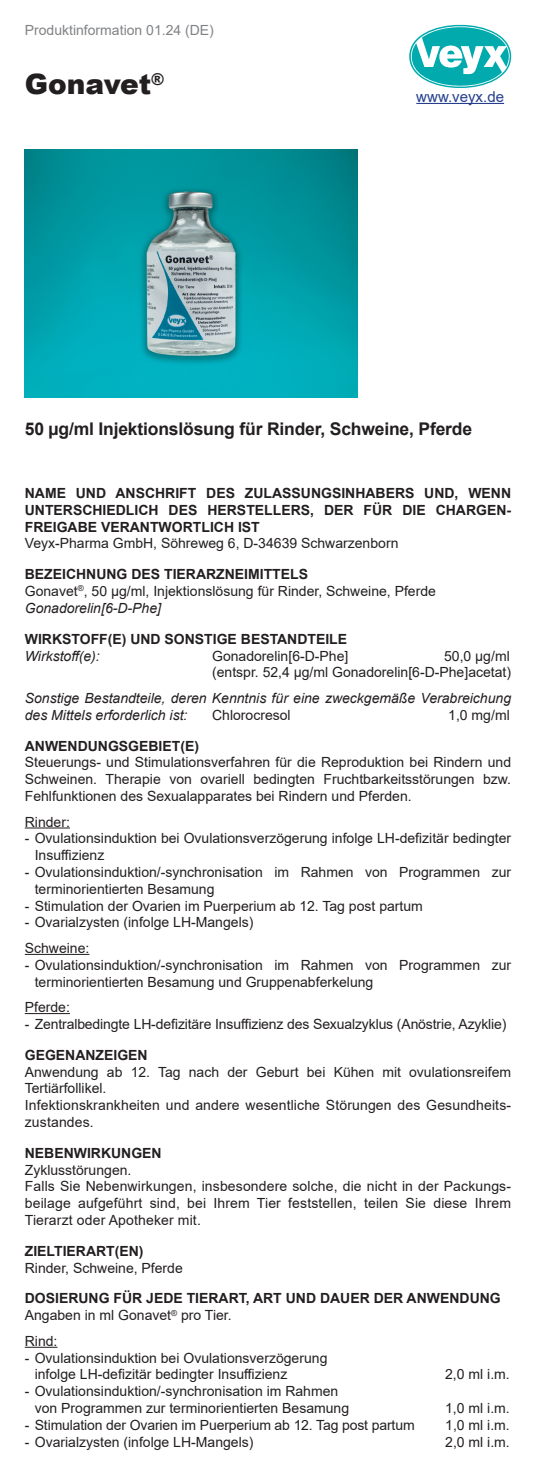
<style>
.page{position:relative;width:536px;height:1474px;background:#fff}
.page>*{position:absolute;margin:0;border:0;box-sizing:border-box;transform-origin:0 0}
.t1{font:900 28px "Arial";color:#231f20}
.t2{font:700 17.5px "Arial";letter-spacing:-.01em;color:#231f20}
.t3{font:15.05px "Arial";color:#253f8e}
.t4{font:14px/16.8px "Arial";color:#231f20}
.t5{font:700 14px/16.8px "Arial";color:#231f20;text-align:justify}
.t6{font:italic 14px/16.8px "Arial";color:#231f20}
.t7{font:14px "Arial";color:#808285}
.s1{font-weight:700}
.s2{font-style:italic}
.s3{font-weight:400}
</style>
<div class="page">
<hr style="left:416px;top:103px;width:88px;height:1px;background:#253f8e">
<img style="left:25px;top:149px;width:332px;height:249px">
<svg style="left:409px;top:25px;width:102px;height:63px"></svg>
<hr style="left:25px;top:827px;width:45px;height:1px;background:#231f20">
<hr style="left:25px;top:953px;width:64px;height:1px;background:#231f20">
<hr style="left:25px;top:1013px;width:45px;height:1px;background:#231f20">
<hr style="left:25px;top:1346px;width:32px;height:1px;background:#231f20">
<p class="t7" style="left:25px;top:20px;width:191px">Produktinformation 01.24 (DE)</p>
<h1 class="t1" style="left:25px;top:63px;width:141px">Gonavet<sup>®</sup></h1>
<p class="t3" style="left:416px;top:86px;width:89px">www.veyx.de</p>
<p class="t2" style="left:25px;top:417px;width:449px">50 µg/ml Injektionslösung für Rinder, Schweine, Pferde</p>
<p class="t5" style="left:25px;top:485px;width:488px">NAME UND ANSCHRIFT DES ZULASSUNGSINHABERS UND, WENN UNTERSCHIEDLICH DES HERSTELLERS, DER FÜR DIE CHARGEN-FREIGABE VERANTWORTLICH IST</p>
<p class="t4" style="left:25px;top:535px;width:375px">Veyx-Pharma GmbH, Söhreweg 6, D-34639 Schwarzenborn</p>
<p class="t4" style="left:25px;top:566px;width:412px"><span class="s1">BEZEICHNUNG DES TIERARZNEIMITTELS<br></span>Gonavet<sup>®</sup>, 50 µg/ml, Injektionslösung für Rinder, Schweine, Pferde<br><span class="s2">Gonadorelin[6-D-Phe]</span></p>
<p class="t5" style="left:25px;top:630px;width:324px">WIRKSTOFF(E) UND SONSTIGE BESTANDTEILE</p>
<p class="t6" style="left:25px;top:647px;width:76px">Wirkstoff(e):</p>
<p class="t4" style="left:212px;top:647px;width:138px">Gonadorelin[6-D-Phe]</p>
<p class="t4" style="left:212px;top:647px;width:300px;text-align:right">50,0 µg/ml<br>(entspr. 52,4 µg/ml Gonadorelin[6-D-Phe]acetat)</p>
<p class="t6" style="left:25px;top:689px;width:488px">Sonstige Bestandteile, deren Kenntnis für eine zweckgemäße Verabreichung des Mittels erforderlich ist:</p>
<p class="t4" style="left:212px;top:706px;width:80px">Chlorocresol</p>
<p class="t4" style="left:448px;top:706px;width:63px">1,0 mg/ml</p>
<p class="t5" style="left:25px;top:737px;width:176px">ANWENDUNGSGEBIET(E)</p>
<p class="t4" style="left:25px;top:754px;width:488px;text-align:justify">Steuerungs- und Stimulationsverfahren für die Reproduktion bei Rindern und Schweinen. Therapie von ovariell bedingten Fruchtbarkeitsstörungen bzw.<br>Fehlfunktionen des Sexualapparates bei Rindern und Pferden.</p>
<p class="t4" style="left:25px;top:813px;width:47px">Rinder:</p>
<p class="t4" style="left:35px;top:830px;width:478px;text-indent:-10px">- Ovulationsinduktion bei Ovulationsverzögerung infolge LH-defizitär bedingter<br>Insuffizienz</p>
<p class="t4" style="left:35px;top:863px;width:478px;text-indent:-10px">- Ovulationsinduktion/-synchronisation im Rahmen von Programmen zur terminorientierten Besamung</p>
<p class="t4" style="left:25px;top:897px;width:399px">- Stimulation der Ovarien im Puerperium ab 12. Tag post partum</p>
<p class="t4" style="left:25px;top:909px;width:230px;line-height:25.6px">- Ovarialzysten (infolge LH-Mangels)<br>Schweine:</p>
<p class="t4" style="left:35px;top:956px;width:478px;text-indent:-10px">- Ovulationsinduktion/-synchronisation im Rahmen von Programmen zur terminorientierten Besamung und Gruppenabferkelung</p>
<p class="t4" style="left:25px;top:998px;width:47px">Pferde:</p>
<p class="t4" style="left:25px;top:1015px;width:483px">- Zentralbedingte LH-defizitäre Insuffizienz des Sexualzyklus (Anöstrie, Azyklie)</p>
<p class="t5" style="left:25px;top:1046px;width:124px">GEGENANZEIGEN</p>
<p class="t4" style="left:25px;top:1063px;width:488px">Anwendung ab 12. Tag nach der Geburt bei Kühen mit ovulationsreifem Tertiärfollikel.<br>Infektionskrankheiten und andere wesentliche Störungen des Gesundheits&shy;zustandes.</p>
<p class="t5" style="left:25px;top:1144px;width:138px">NEBENWIRKUNGEN</p>
<p class="t4" style="left:25px;top:1161px;width:488px">Zyklusstörungen.<br>Falls Sie Nebenwirkungen, insbesondere solche, die nicht in der Packungs&shy;beilage aufgeführt sind, bei Ihrem Tier feststellen, teilen Sie diese Ihrem Tierarzt oder Apotheker mit.</p>
<p class="t5" style="left:25px;top:1242px;width:120px">ZIELTIERART(EN)</p>
<p class="t4" style="left:25px;top:1259px;width:159px">Rinder, Schweine, Pferde</p>
<p class="t5" style="left:25px;top:1290px;width:477px">DOSIERUNG FÜR JEDE TIERART, ART UND DAUER DER ANWENDUNG<br><span class="s3">Angaben in ml Gonavet</span><sup>®</sup> <span class="s3">pro Tier.</span></p>
<p class="t4" style="left:25px;top:1332px;width:34px">Rind:</p>
<p class="t4" style="left:35px;top:1349px;width:294px;text-indent:-10px">- Ovulationsinduktion bei Ovulationsverzögerung infolge LH-defizitär bedingter Insuffizienz</p>
<p class="t4" style="left:445px;top:1365px;width:66px">2,0 ml i.m.</p>
<p class="t4" style="left:35px;top:1382px;width:316px;text-indent:-10px">- Ovulationsinduktion/-synchronisation im Rahmen von Programmen zur terminorientierten Besamung</p>
<p class="t4" style="left:445px;top:1399px;width:66px">1,0 ml i.m.</p>
<p class="t4" style="left:25px;top:1416px;width:391px">- Stimulation der Ovarien im Puerperium ab 12. Tag post partum</p>
<p class="t4" style="left:445px;top:1416px;width:66px">1,0 ml i.m.</p>
<p class="t4" style="left:25px;top:1433px;width:230px">- Ovarialzysten (infolge LH-Mangels)</p>
<p class="t4" style="left:445px;top:1433px;width:66px">2,0 ml i.m.</p>
</div>
